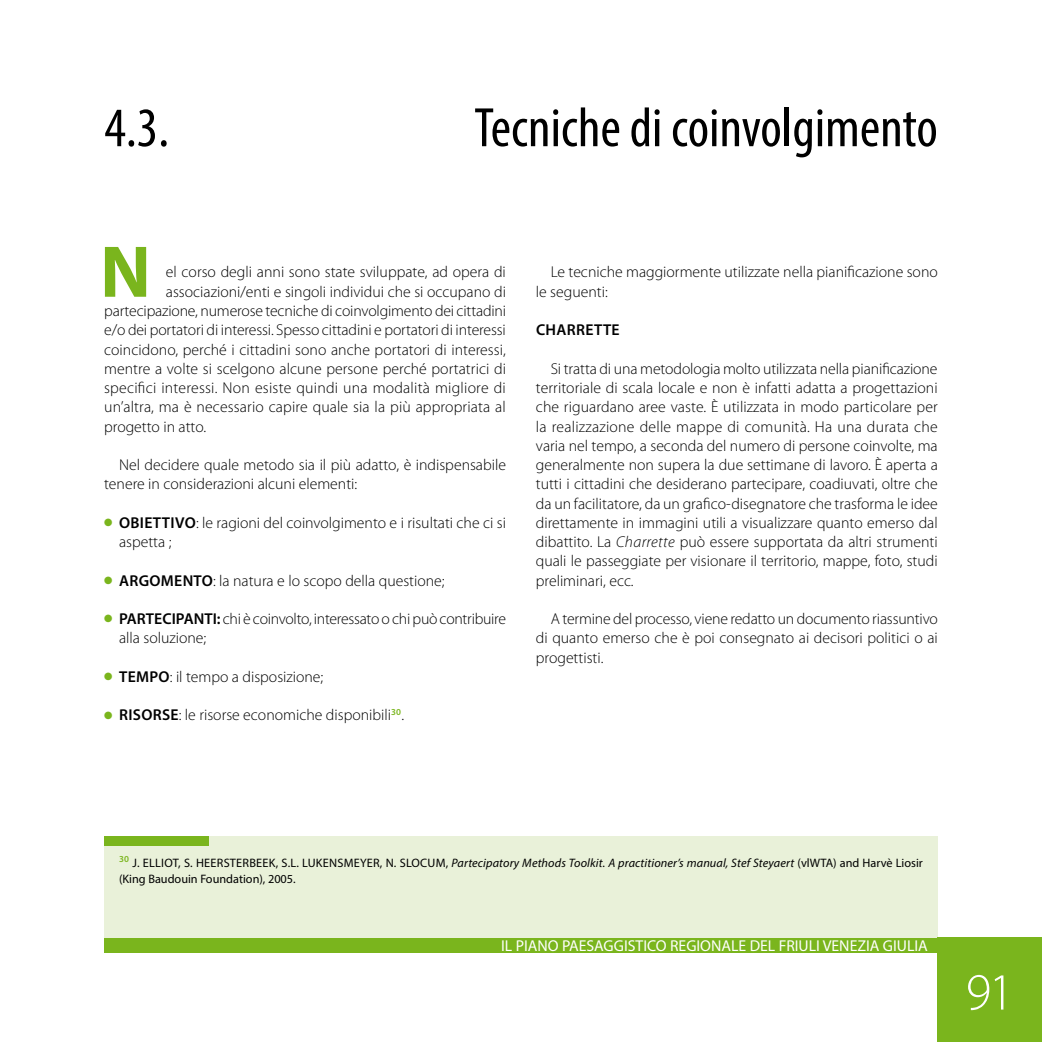
<style>
.page{position:relative;width:1042px;height:1042px;background:#fff}
.page>*{position:absolute;margin:0;border:0;box-sizing:border-box;transform-origin:0 0}
.t1{font:700 73.85px "Myriad Pro";color:#7ab51d}
.t2{font:condensed 56px "Myriad Pro";color:#000}
.t3{font:300 52.5px "Myriad Pro";color:#fff}
.t4{font:300 15.75px/19.2px "Myriad Pro";color:#000}
.t5{font:300 15.75px/19.2px "Myriad Pro";letter-spacing:-.02em;color:#000}
.t6{font:15.75px "Myriad Pro";color:#fff}
.t7{font:600 15.75px "Myriad Pro";letter-spacing:.02em;color:#000}
.t8{font:12.25px/15.8px "Myriad Pro";color:#000}
.s1{color:#7ab51d}
.s2{font-weight:600}
.s3{font-style:italic}
</style>
<div class="page">
<div style="left:104px;top:836px;width:834px;height:102px;background:#e9f1d9"></div>
<div style="left:104px;top:836px;width:104px;height:10px;background:#7ab51d"></div>
<div style="left:104px;top:938px;width:938px;height:14px;background:#7ab51d"></div>
<div style="left:938px;top:938px;width:104px;height:104px;background:#7ab51d"></div>
<h2 class="t2" style="left:104px;top:94px;width:66px">4.3.</h2>
<h2 class="t2" style="left:474px;top:94px;width:465px">Tecniche di coinvolgimento</h2>
<h1 class="t1" style="left:100px;top:224px;width:52px">N</h1>
<p class="t4" style="left:166px;top:262px;width:341px">el corso degli anni sono state sviluppate, ad opera di</p>
<p class="t4" style="left:166px;top:282px;width:342px">associazioni/enti e singoli individui che si occupano di</p>
<p class="t4" style="left:104px;top:301px;width:403px">partecipazione, numerose tecniche di coinvolgimento dei cittadini</p>
<p class="t4" style="left:104px;top:320px;width:403px">e/o dei portatori di interessi. Spesso cittadini e portatori di interessi</p>
<p class="t4" style="left:104px;top:339px;width:403px">coincidono, perché i cittadini sono anche portatori di interessi,</p>
<p class="t4" style="left:104px;top:359px;width:403px">mentre a volte si scelgono alcune persone perché portatrici di</p>
<p class="t4" style="left:104px;top:378px;width:403px">specifici interessi. Non esiste quindi una modalità migliore di</p>
<p class="t4" style="left:104px;top:397px;width:403px">un’altra, ma è necessario capire quale sia la più appropriata al</p>
<p class="t4" style="left:104px;top:416px;width:104px">progetto in atto.</p>
<p class="t4" style="left:104px;top:455px;width:403px;text-indent:15px">Nel decidere quale metodo sia il più adatto, è indispensabile tenere in considerazioni alcuni elementi:</p>
<p class="t4" style="left:119px;top:513px;width:388px;text-indent:-15px"><span class="s1">●</span> <span class="s2">OBIETTIVO</span>: le ragioni del coinvolgimento e i risultati che ci si aspetta ;</p>
<p class="t4" style="left:104px;top:570px;width:342px"><span class="s1">●</span> <span class="s2">ARGOMENTO</span>: la natura e lo scopo della questione;</p>
<p class="t5" style="left:119px;top:609px;width:388px;text-indent:-15px"><span class="s1">●</span> <span class="s2">PARTECIPANTI:</span> chi è coinvolto, interessato o chi può contribuire alla soluzione;</p>
<p class="t4" style="left:104px;top:667px;width:221px"><span class="s1">●</span> <span class="s2">TEMPO</span>: il tempo a disposizione;</p>
<p class="t4" style="left:104px;top:705px;width:301px"><span class="s1">●</span> <span class="s2">RISORSE</span>: le risorse economiche disponibili<sup>30</sup>.</p>
<p class="t4" style="left:536px;top:262px;width:403px;text-indent:15px">Le tecniche maggiormente utilizzate nella pianificazione sono le seguenti:</p>
<p class="t7" style="left:536px;top:320px;width:85px">CHARRETTE</p>
<p class="t4" style="left:536px;top:359px;width:403px;text-align:justify;text-indent:15px">Si tratta di una metodologia molto utilizzata nella pianificazione territoriale di scala locale e non è infatti adatta a progettazioni che riguardano aree vaste. È utilizzata in modo particolare per la realizzazione delle mappe di comunità. Ha una durata che varia nel tempo, a seconda del numero di persone coinvolte, ma generalmente non supera la due settimane di lavoro. È aperta a tutti i cittadini che desiderano partecipare, coadiuvati, oltre che da un facilitatore, da un grafico-disegnatore che trasforma le idee direttamente in immagini utili a visualizzare quanto emerso dal dibattito. La <span class="s3">Charrette</span> può essere supportata da altri strumenti quali le passeggiate per visionare il territorio, mappe, foto, studi preliminari, ecc.</p>
<p class="t4" style="left:536px;top:609px;width:403px;text-align:justify;text-indent:15px">A termine del processo, viene redatto un documento riassuntivo di quanto emerso che è poi consegnato ai decisori politici o ai progettisti.</p>
<p class="t8" style="left:119px;top:855px;width:805px"><sup>30</sup> J. ELLIOT, S. HEERSTERBEEK, S.L. LUKENSMEYER, N. SLOCUM, <span class="s3">Partecipatory Methods Toolkit. A practitioner’s manual, Stef Steyaert</span> (vlWTA) and Harvè Liosir (King Baudouin Foundation), 2005.</p>
<p class="t6" style="left:501px;top:935px;width:428px">IL PIANO PAESAGGISTICO REGIONALE DEL FRIULI VENEZIA GIULIA</p>
<h3 class="t3" style="left:965px;top:960px;width:50px">91</h3>
</div>
